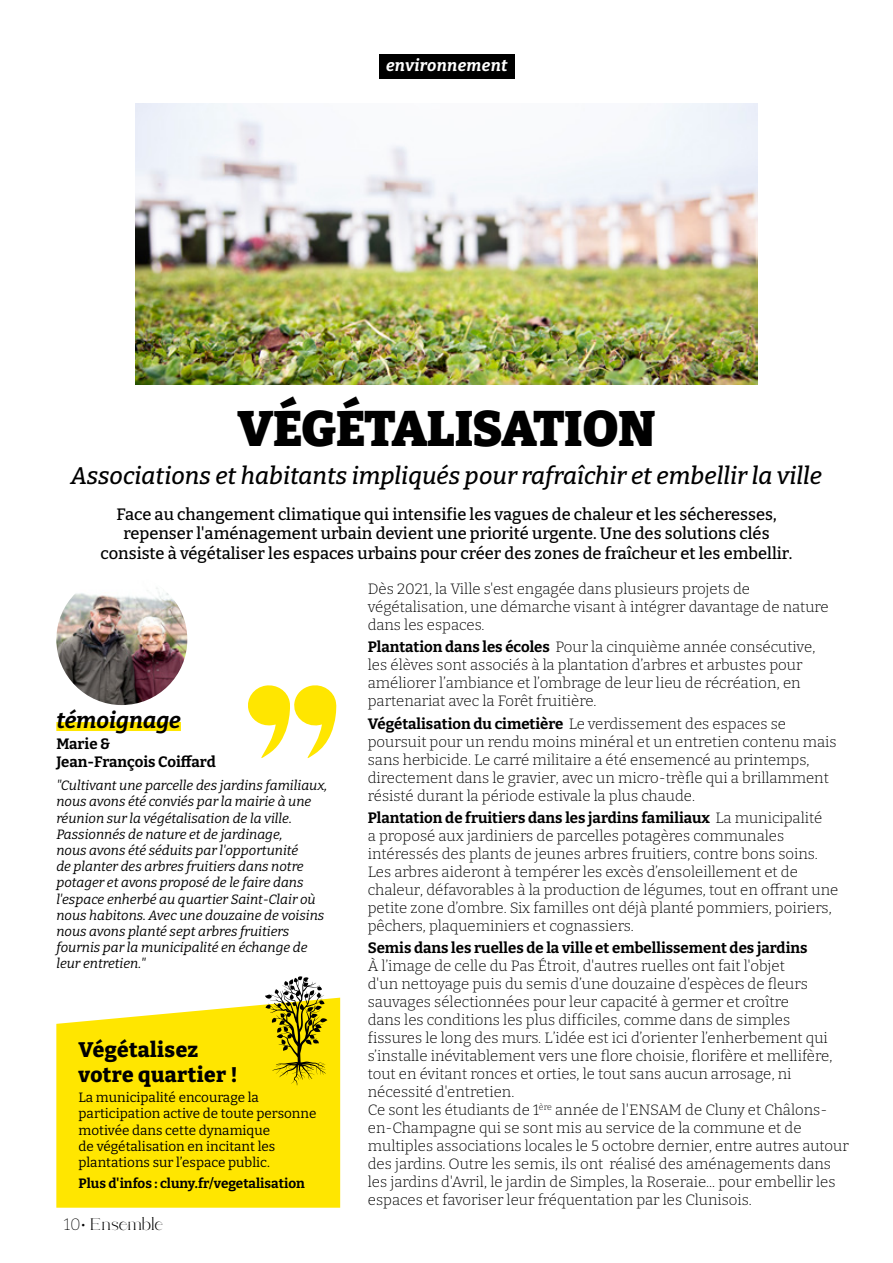
<style>
.page{position:relative;width:893px;height:1263px;background:#fff}
.page>*{position:absolute;margin:0;border:0;box-sizing:border-box;transform-origin:0 0}
.t1{font:900 49.5px "Bitter";letter-spacing:-.015em;color:#000}
.t2{font:italic 500 24px "Bitter";color:#000}
.t3{font:italic 700 22.5px "Bitter";color:#000}
.t4{font:800 21px/25.2px "Bitter";letter-spacing:.02em;color:#000}
.t5{font:500 16.5px/19.8px "Bitter";color:#000;text-align:center}
.t6{font:italic 700 16.5px "Bitter";letter-spacing:.02em;color:#fff}
.t7{font:16.5px "abigail";letter-spacing:-.01em;color:#000}
.t8{font:300 15px/18px "Bitter";color:#000}
.t9{font:700 15px/18px "Bitter";color:#000}
.t10{font:italic 13.5px/16.2px "Bitter";color:#000}
.t11{font:13.5px/16.2px "Bitter";color:#000}
.t12{font:700 13.5px "Bitter";color:#000}
.s1{font-family:"Bitter";font-weight:200}
.s2{font-family:"Georgia";font-size:18px}
.s3{font-weight:700}
</style>
<div class="page">
<div style="left:379px;top:54px;width:136px;height:24px;background:#000"></div>
<img style="left:135px;top:104px;width:623px;height:281px">
<svg style="left:248px;top:685px;width:89px;height:73px"></svg>
<div style="left:56px;top:722px;width:125px;height:9px;background:#ffe600"></div>
<svg style="left:56px;top:998px;width:284px;height:210px;background:#ffe710"></svg>
<img style="left:56px;top:574px;width:131px;height:131px;border-radius:65px">
<svg style="left:265px;top:976px;width:62px;height:109px;background:#c4b52e"></svg>
<p class="t6" style="left:386px;top:52px;width:123px">environnement</p>
<h1 class="t1" style="left:237px;top:384px;width:420px">VÉGÉTALISATION</h1>
<h2 class="t2" style="left:71px;top:457px;width:753px">Associations et habitants impliqués pour rafraîchir et embellir la ville</h2>
<p class="t5" style="left:101px;top:503px;width:693px">Face au changement climatique qui intensifie les vagues de chaleur et les sécheresses, repenser l'aménagement urbain devient une priorité urgente. Une des solutions clés consiste à végétaliser les espaces urbains pour créer des zones de fraîcheur et les embellir.</p>
<h3 class="t3" style="left:56px;top:702px;width:126px">témoignage</h3>
<p class="t9" style="left:56px;top:734px;width:161px">Marie &amp;<br>Jean-François Coiffard</p>
<p class="t10" style="left:56px;top:777px;width:273px">"Cultivant une parcelle des jardins familiaux, nous avons été conviés par la mairie à une réunion sur la végétalisation de la ville.<br>Passionnés de nature et de jardinage,<br>nous avons été séduits par l'opportunité<br>de planter des arbres fruitiers dans notre potager et avons proposé de le faire dans l'espace enherbé au quartier Saint-Clair où nous habitons. Avec une douzaine de voisins nous avons planté sept arbres fruitiers fournis par la municipalité en échange de leur entretien."</p>
<h3 class="t4" style="left:79px;top:1035px;width:160px">Végétalisez votre quartier !</h3>
<p class="t11" style="left:79px;top:1089px;width:239px">La municipalité encourage la participation active de toute personne motivée dans cette dynamique<br>de végétalisation en incitant les plantations sur l’espace public.</p>
<p class="t12" style="left:79px;top:1172px;width:228px">Plus d'infos : cluny.fr/vegetalisation</p>
<p class="t7" style="left:64px;top:1215px;width:101px"><span class="s1">10</span><span class="s2">⋅</span> Ensemble</p>
<p class="t8" style="left:368px;top:579px;width:462px">Dès 2021, la Ville s'est engagée dans plusieurs projets de végétalisation, une démarche visant à intégrer davantage de nature dans les espaces.</p>
<p class="t8" style="left:368px;top:637px;width:449px"><span class="s3">Plantation dans les écoles</span> Pour la cinquième année consécutive, les élèves sont associés à la plantation d’arbres et arbustes pour améliorer l’ambiance et l’ombrage de leur lieu de récréation, en partenariat avec la Forêt fruitière.</p>
<p class="t8" style="left:368px;top:714px;width:470px"><span class="s3">Végétalisation du cimetière</span> Le verdissement des espaces se poursuit pour un rendu moins minéral et un entretien contenu mais sans herbicide. Le carré militaire a été ensemencé au printemps, directement dans le gravier, avec un micro-trèfle qui a brillamment résisté durant la période estivale la plus chaude.</p>
<p class="t8" style="left:368px;top:808px;width:472px"><span class="s3">Plantation de fruitiers dans les jardins familiaux</span> La municipalité<br>a proposé aux jardiniers de parcelles potagères communales intéressés des plants de jeunes arbres fruitiers, contre bons soins.<br>Les arbres aideront à tempérer les excès d’ensoleillement et de chaleur, défavorables à la production de légumes, tout en offrant une petite zone d’ombre. Six familles ont déjà planté pommiers, poiriers, pêchers, plaqueminiers et cognassiers.</p>
<p class="t9" style="left:368px;top:938px;width:441px">Semis dans les ruelles de la ville et embellissement des jardins</p>
<p class="t8" style="left:368px;top:956px;width:482px">À l’image de celle du Pas Étroit, d'autres ruelles ont fait l'objet<br>d'un nettoyage puis du semis d’une douzaine d’espèces de fleurs sauvages sélectionnées pour leur capacité à germer et croître<br>dans les conditions les plus difficiles, comme dans de simples<br>fissures le long des murs. L’idée est ici d’orienter l’enherbement qui s’installe inévitablement vers une flore choisie, florifère et mellifère, tout en évitant ronces et orties, le tout sans aucun arrosage, ni nécessité d'entretien.<br>Ce sont les étudiants de 1<sup>ère</sup> année de l'ENSAM de Cluny et Châlons&shy;en-Champagne qui se sont mis au service de la commune et de multiples associations locales le 5 octobre dernier, entre autres autour des jardins. Outre les semis, ils ont réalisé des aménagements dans les jardins d'Avril, le jardin de Simples, la Roseraie... pour embellir les espaces et favoriser leur fréquentation par les Clunisois.</p>
</div>
